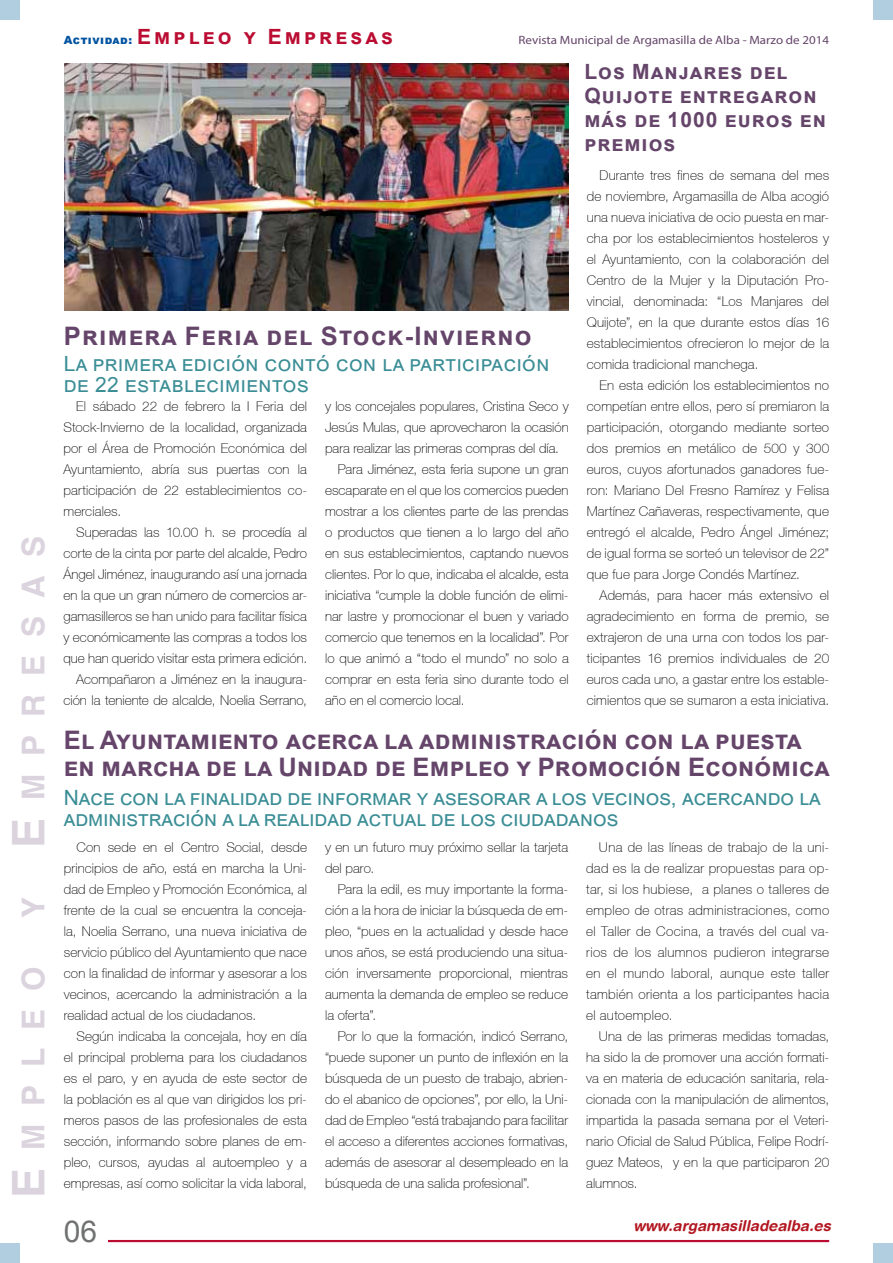
<style>
.page{position:relative;width:893px;height:1263px;background:#fff}
.page>*{position:absolute;margin:0;border:0;box-sizing:border-box;transform-origin:0 0}
.t1{font:700 31.5px "Helvetica";letter-spacing:.57em;color:#dbd3dd}
.t2{font:30px "Arial";color:#707172}
.t3{font:700 25.5px/27px "Arial";letter-spacing:.01em;color:#65456a}
.t4{font:700 25.5px "Arial";letter-spacing:.05em;color:#65456a}
.t5{font:21px/21px "Arial";color:#3a8d95}
.t6{font:21px/21px "Arial";letter-spacing:.025em;color:#3a8d95}
.t7{font:700 21px/24px "Arial";letter-spacing:.05em;color:#65456a}
.t8{font:700 21px "Arial";letter-spacing:.15em;color:#bb0c32}
.t9{font:italic 700 15px "Helvetica Rounded";color:#b21721}
.t10{font:100 13.5px/21px "Helvetica 35";color:#000;text-align:justify}
.t11{font:12px "Myriad Pro";color:#65456a;scale:1.08 1}
.s1{font-size:45px}
.s2{font-weight:900;font-size:11.25px;color:#0053a0}
</style>
<div class="page">
<div style="left:873px;top:1243px;width:20px;height:20px;background:#b0cedf"></div>
<div style="left:0;top:1243px;width:20px;height:20px;background:#b0cedf"></div>
<hr style="left:108px;top:1240px;width:721px;height:2px;background:#bb0c32">
<div style="left:873px;top:0;width:20px;height:20px;background:#b0cedf"></div>
<div style="left:0;top:0;width:20px;height:20px;background:#b0cedf"></div>
<img style="left:64px;top:64px;width:505px;height:246px">
<h1 class="t1" style="left:14px;top:918px;width:383px;rotate:-90deg">y <span class="s1">E</span> mpresas</h1>
<h1 class="t1" style="left:14px;top:1198px;width:233px;rotate:-90deg"><span class="s1">E</span> mpleo</h1>
<h3 class="t8" style="left:64px;top:21px;width:331px"><span class="s2">Actividad:</span> Empleo y Empresas</h3>
<p class="t11" style="left:519px;top:32px;width:289px">Revista Municipal de Argamasilla de Alba - Marzo de 2014</p>
<h3 class="t7" style="left:584px;top:60px;width:243px">Los Manjares del<br>Quijote entregaron más de 1000 euros en premios</h3>
<h3 class="t4" style="left:64px;top:318px;width:469px">Primera Feria del Stock-Invierno</h3>
<h3 class="t6" style="left:64px;top:353px;width:487px">La primera edición contó con la participación de 22 establecimientos</h3>
<p class="t10" style="left:63px;top:396px;width:245px;text-indent:13px">El sábado 22 de febrero la I Feria del Stock-Invierno de la localidad, organizada por el Área de Promoción Económica del Ayuntamiento, abría sus puertas con la participación de 22 establecimientos co&shy;merciales.</p>
<p class="t10" style="left:63px;top:522px;width:245px;text-align:right">Superadas las 10.00 h. se procedía al corte de la cinta por parte del alcalde, Pedro Ángel Jiménez, inaugurando así una jornada en la que un gran número de comercios ar&shy;gamasilleros se han unido para facilitar física y económicamente las compras a todos los que han querido visitar esta primera edición.<br>Acompañaron a Jiménez en la inaugura&shy;ción la teniente de alcalde, Noelia Serrano,</p>
<p class="t10" style="left:325px;top:396px;width:245px">y los concejales populares, Cristina Seco y</p>
<p class="t10" style="left:325px;top:417px;width:245px">Jesús Mulas, que aprovecharon la ocasión</p>
<p class="t10" style="left:325px;top:438px;width:235px">para realizar las primeras compras del día.</p>
<p class="t10" style="left:338px;top:459px;width:232px">Para Jiménez, esta feria supone un gran</p>
<p class="t10" style="left:325px;top:480px;width:245px">escaparate en el que los comercios pueden</p>
<p class="t10" style="left:325px;top:501px;width:245px">mostrar a los clientes parte de las prendas</p>
<p class="t10" style="left:325px;top:522px;width:245px">o productos que tienen a lo largo del año</p>
<p class="t10" style="left:325px;top:543px;width:245px">en sus establecimientos, captando nuevos</p>
<p class="t10" style="left:325px;top:564px;width:245px">clientes. Por lo que, indicaba el alcalde, esta</p>
<p class="t10" style="left:325px;top:585px;width:245px">iniciativa “cumple la doble función de elimi-</p>
<p class="t10" style="left:325px;top:606px;width:245px">nar lastre y promocionar el buen y variado</p>
<p class="t10" style="left:325px;top:627px;width:245px">comercio que tenemos en la localidad”. Por</p>
<p class="t10" style="left:325px;top:648px;width:245px">lo que animó a “todo el mundo” no solo a</p>
<p class="t10" style="left:325px;top:669px;width:245px">comprar en esta feria sino durante todo el</p>
<p class="t10" style="left:325px;top:690px;width:141px">año en el comercio local.</p>
<p class="t10" style="left:587px;top:165px;width:244px;text-indent:13px">Durante tres fines de semana del mes de noviembre, Argamasilla de Alba acogió una nueva iniciativa de ocio puesta en mar&shy;cha por los establecimientos hosteleros y el Ayuntamiento, con la colaboración del Centro de la Mujer y la Diputación Pro&shy;vincial, denominada: “Los Manjares del Quijote”, en la que durante estos días 16 establecimientos ofrecieron lo mejor de la comida tradicional manchega.</p>
<p class="t10" style="left:587px;top:375px;width:244px;text-indent:13px">En esta edición los establecimientos no competían entre ellos, pero sí premiaron la participación, otorgando mediante sorteo dos premios en metálico de 500 y 300 euros, cuyos afortunados ganadores fue&shy;ron: Mariano Del Fresno Ramírez y Felisa Martínez Cañaveras, respectivamente, que entregó el alcalde, Pedro Ángel Jiménez; de igual forma se sorteó un televisor de 22” que fue para Jorge Condés Martínez.</p>
<p class="t10" style="left:587px;top:585px;width:244px;text-indent:13px">Además, para hacer más extensivo el agradecimiento en forma de premio, se extrajeron de una urna con todos los par&shy;ticipantes 16 premios individuales de 20 euros cada uno, a gastar entre los estable&shy;cimientos que se sumaron a esta iniciativa.</p>
<h3 class="t3" style="left:64px;top:727px;width:767px">El Ayuntamiento acerca la administración con la puesta en marcha de la Unidad de Empleo y Promoción Económica</h3>
<h3 class="t5" style="left:64px;top:787px;width:759px">Nace con la finalidad de informar y asesorar a los vecinos, acercando la administración a la realidad actual de los ciudadanos</h3>
<p class="t10" style="left:64px;top:837px;width:245px;text-indent:13px">Con sede en el Centro Social, desde principios de año, está en marcha la Uni&shy;dad de Empleo y Promoción Económica, al frente de la cual se encuentra la conceja&shy;la, Noelia Serrano, una nueva iniciativa de servicio público del Ayuntamiento que nace con la finalidad de informar y asesorar a los vecinos, acercando la administración a la realidad actual de los ciudadanos.</p>
<p class="t10" style="left:64px;top:1026px;width:245px;text-indent:13px">Según indicaba la concejala, hoy en día el principal problema para los ciudadanos es el paro, y en ayuda de este sector de la población es al que van dirigidos los pri&shy;meros pasos de las profesionales de esta sección, informando sobre planes de em&shy;pleo, cursos, ayudas al autoempleo y a empresas, así como solicitar la vida laboral,</p>
<p class="t10" style="left:325px;top:837px;width:245px">y en un futuro muy próximo sellar la tarjeta del paro.</p>
<p class="t10" style="left:325px;top:879px;width:245px;text-indent:13px">Para la edil, es muy importante la forma&shy;ción a la hora de iniciar la búsqueda de em&shy;pleo, “pues en la actualidad y desde hace unos años, se está produciendo una situa&shy;ción inversamente proporcional, mientras aumenta la demanda de empleo se reduce la oferta”.</p>
<p class="t10" style="left:325px;top:1026px;width:245px;text-indent:13px">Por lo que la formación, indicó Serrano, “puede suponer un punto de inflexión en la búsqueda de un puesto de trabajo, abrien&shy;do el abanico de opciones”, por ello, la Uni&shy;dad de Empleo “está trabajando para facilitar el acceso a diferentes acciones formativas, además de asesorar al desempleado en la búsqueda de una salida profesional”.</p>
<p class="t10" style="left:586px;top:837px;width:245px;text-indent:13px">Una de las líneas de trabajo de la uni&shy;dad es la de realizar propuestas para op&shy;tar, si los hubiese, a planes o talleres de empleo de otras administraciones, como el Taller de Cocina, a través del cual va&shy;rios de los alumnos pudieron integrarse en el mundo laboral, aunque este taller también orienta a los participantes hacia el autoempleo.</p>
<p class="t10" style="left:586px;top:1026px;width:245px;text-indent:13px">Una de las primeras medidas tomadas, ha sido la de promover una acción formati&shy;va en materia de educación sanitaria, rela&shy;cionada con la manipulación de alimentos, impartida la pasada semana por el Veteri&shy;nario Oficial de Salud Pública, Felipe Rodrí&shy;guez Mateos, y en la que participaron 20 alumnos.</p>
<h2 class="t2" style="left:64px;top:1211px;width:35px">06</h2>
<p class="t9" style="left:634px;top:1216px;width:199px">www.argamasilladealba.es</p>
</div>
